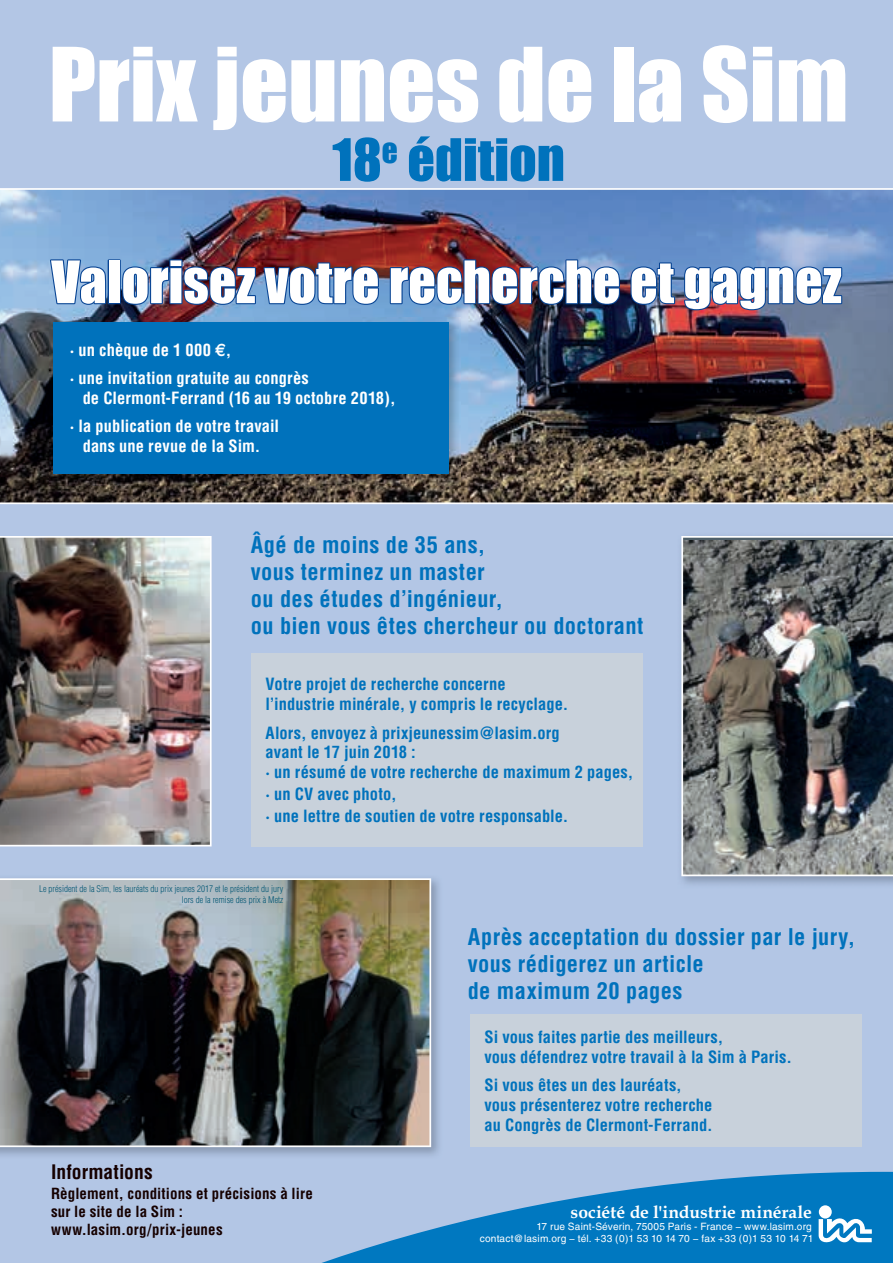
<style>
.page{position:relative;width:893px;height:1263px;background:#fff}
.page>*{position:absolute;margin:0;border:0;box-sizing:border-box;transform-origin:0 0}
.t1{font:94.5px "Impact";color:#fff}
.t2{font:54px "Impact";color:#fff}
.t3{font:54px "Impact";color:#0072bc}
.t4{font:700 condensed 22.5px/27px "Helvetica";letter-spacing:.015em;color:#0072bc}
.t5{font:700 condensed 19.5px "Helvetica";letter-spacing:.005em;color:#150000}
.t6{font:700 17.55px "Book Antiqua";letter-spacing:.005em;color:#fff}
.t7{font:700 condensed 16.5px/19.8px "Helvetica";letter-spacing:.005em;color:#0072bc}
.t8{font:700 condensed 16.5px/28.3px "Helvetica";letter-spacing:.005em;color:#fff}
.t9{font:700 condensed 15px/18px "Helvetica";letter-spacing:.01em;color:#150000}
.t10{font:10.2px/11.4px "Helvetica";letter-spacing:.02em;color:#fff;text-align:right}
.t11{font:300 condensed 9px/10.8px "Helvetica";color:#015674;text-align:right}
.s1{font-stretch:normal}
.s2{font-family:"Euro Sans";font-stretch:normal;font-size:18px}
</style>
<div class="page">
<div style="left:0;top:0;width:893px;height:1172px;background:#b3c6e5"></div>
<img style="left:0;top:188px;width:893px;height:316px">
<img style="left:678px;top:532px;width:215px;height:356px">
<img style="left:681px;top:536px;width:212px;height:340px">
<img style="left:0;top:874px;width:443px;height:285px">
<img style="left:0;top:878px;width:431px;height:269px">
<svg style="left:0;top:1172px;width:893px;height:91px;background:#67a4d5"></svg>
<svg style="left:819px;top:1215px;width:53px;height:29px"></svg>
<div style="left:819px;top:1205px;width:13px;height:13px;background:#fff;border-radius:50%"></div>
<img style="left:49px;top:318px;width:412px;height:168px">
<div style="left:53px;top:322px;width:395px;height:151px;background:#0072bc"></div>
<svg style="left:48px;top:258px;width:59px;height:64px;background:#6e96c2"></svg>
<div style="left:108px;top:259px;width:13px;height:45px;border:2px solid #094594"></div>
<img style="left:121px;top:258px;width:259px;height:54px">
<img style="left:389px;top:258px;width:232px;height:48px">
<img style="left:629px;top:261px;width:47px;height:45px">
<img style="left:683px;top:265px;width:160px;height:47px">
<div style="left:470px;top:1014px;width:391px;height:132px;background:#c8d1db"></div>
<div style="left:251px;top:653px;width:391px;height:193px;background:#c8d1db"></div>
<img style="left:0;top:536px;width:212px;height:310px">
<h1 class="t1" style="left:49px;top:11px;width:801px">Prix jeunes de la Sim</h1>
<h2 class="t3" style="left:332px;top:118px;width:234px">18<sup>e</sup> édition</h2>
<h2 class="t2" style="left:51px;top:240px;width:792px">Valorisez votre recherche et gagnez</h2>
<p class="t8" style="left:70px;top:336px;width:240px"><span class="s1">·</span> un chèque de 1 000 <span class="s2">€</span>,<br><span class="s1">·</span> une invitation gratuite au congrès</p>
<p class="t8" style="left:70px;top:384px;width:327px;text-indent:13px">de Clermont-Ferrand (16 au 19 octobre 2018), <span class="s1">·</span> la publication de votre travail</p>
<p class="t8" style="left:83px;top:432px;width:179px">dans une revue de la Sim.</p>
<h3 class="t4" style="left:251px;top:531px;width:394px">Âgé de moins de 35 ans,<br>vous terminez un master<br>ou des études d’ingénieur,<br>ou bien vous êtes chercheur ou doctorant</h3>
<p class="t7" style="left:265px;top:674px;width:304px">Votre projet de recherche concerne l’industrie minérale, y compris le recyclage.</p>
<p class="t7" style="left:265px;top:722px;width:369px">Alors, envoyez à prixjeunessim@lasim.org<br>avant le 17 juin 2018 :<br><span class="s1">·</span> un résumé de votre recherche de maximum 2 pages,</p>
<p class="t7" style="left:265px;top:783px;width:304px;line-height:21.9px"><span class="s1">·</span> un CV avec photo,<br><span class="s1">·</span> une lettre de soutien de votre responsable.</p>
<p class="t11" style="left:39px;top:883px;width:246px">Le président de la Sim, les lauréats du prix jeunes 2017 et le président du jury lors de la remise des prix à Metz</p>
<p class="t5" style="left:51px;top:1160px;width:103px">Informations</p>
<p class="t9" style="left:51px;top:1185px;width:263px">Règlement, conditions et précisions à lire sur le site de la Sim : www.lasim.org/prix-jeunes</p>
<h3 class="t4" style="left:468px;top:923px;width:389px">Après acceptation du dossier par le jury, vous rédigerez un article<br>de maximum 20 pages</h3>
<p class="t7" style="left:484px;top:1027px;width:309px">Si vous faites partie des meilleurs,<br>vous défendrez votre travail à la Sim à Paris.</p>
<p class="t7" style="left:484px;top:1075px;width:230px">Si vous êtes un des lauréats, vous présenterez votre recherche au Congrès de Clermont-Ferrand.</p>
<p class="t6" style="left:570px;top:1200px;width:243px">société de l'industrie minérale</p>
<p class="t10" style="left:480px;top:1221px;width:335px">17 rue Saint-Séverin, 75005 Paris - France − www.lasim.org contact@lasim.org − tél. +33 (0)1 53 10 14 70 − fax +33 (0)1 53 10 14 71</p>
</div>
